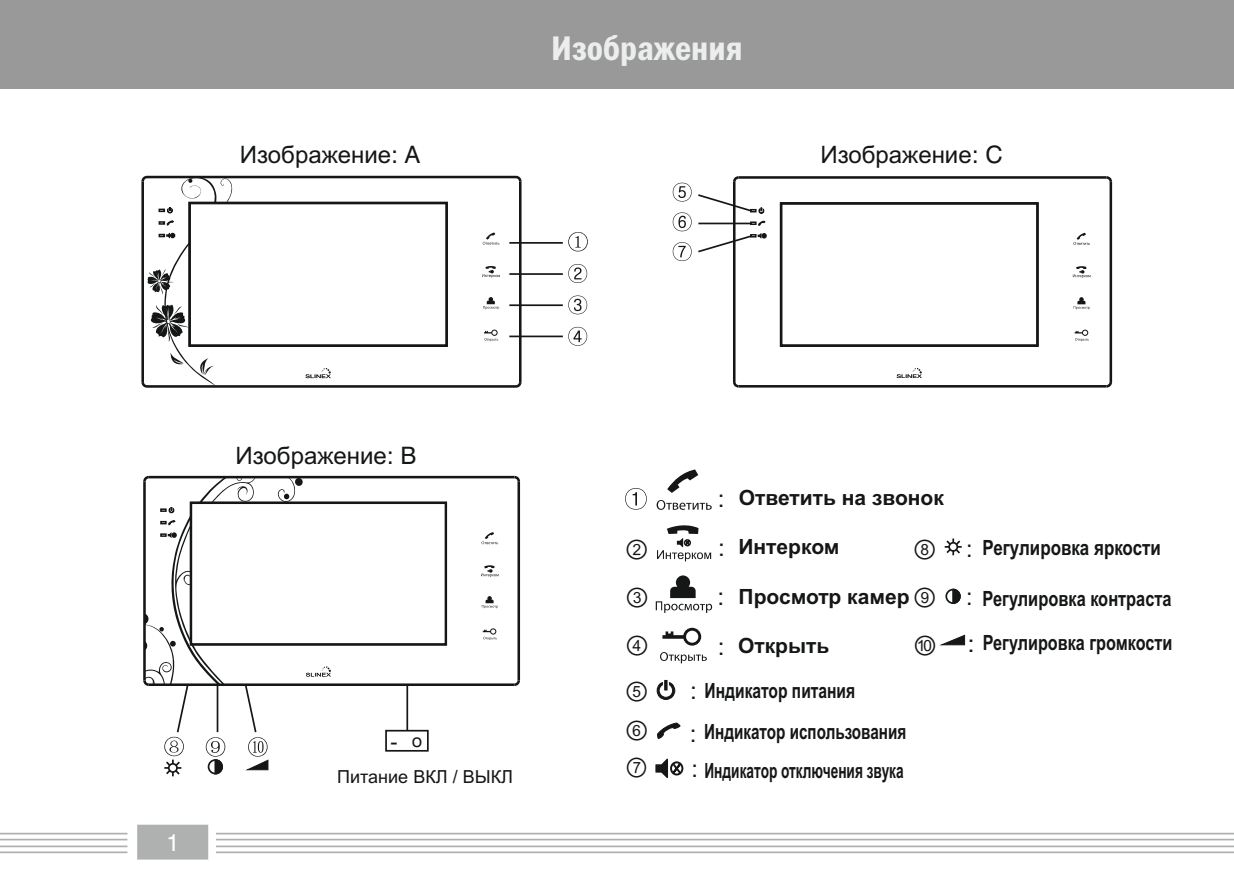
<style>
.page{position:relative;width:1234px;height:893px;background:#fff}
.page>*{position:absolute;margin:0;border:0;box-sizing:border-box;transform-origin:0 0}
.t1{font:600 condensed 35.4px "Franklin Gothic";color:#eceded}
.t2{font:24px "Arial";color:#151616}
.t3{font:24px/48px "Arial Unicode MS";color:#151616;text-align:justify}
.t4{font:24px "Swiss 721 BT";color:#fff}
.t5{font:24px "Arial Unicode MS";color:#151616;scale:.96 1}
.t6{font:700 21px "Arial";color:#151616}
.t7{font:700 21px "Arial";color:#151616;scale:.65 1}
.t8{font:700 21px "Arial";color:#151616;scale:.73 1}
.t9{font:700 21px "Arial";color:#151616;scale:.78 1}
.t10{font:700 21px "Arial";color:#151616;scale:.77 1}
.t11{font:700 21px "Arial";color:#151616;scale:.81 1}
.t12{font:700 21px "Arial";color:#151616;scale:.74 1}
.t13{font:21px "Arial Unicode MS";color:#151616}
.t14{font:18px "Arial";color:#151616}
.s1{font-family:"Swiss 721 BT"}
.s2{font-family:"Swiss 721 BT";font-size:18px}
.s3{font-family:"Arial Unicode MS";font-weight:400;font-size:24px}
</style>
<div class="page">
<hr style="left:0;top:833px;width:1233px;height:1px;background:#afb0b0">
<hr style="left:0;top:839px;width:1233px;height:1px;background:#afb0b0">
<hr style="left:0;top:845px;width:1233px;height:2px;background:#afb0b0">
<hr style="left:0;top:851px;width:1233px;height:2px;background:#afb0b0">
<svg style="left:127px;top:824px;width:90px;height:36px"></svg>
<div style="left:0;top:0;width:1233px;height:89px;background:#999"></div>
<svg style="left:657px;top:722px;width:23px;height:17px"></svg>
<svg style="left:656px;top:680px;width:19px;height:20px"></svg>
<div style="left:670px;top:761px;width:13px;height:14px;border:2px solid #151616;border-radius:50%"></div>
<svg style="left:655px;top:759px;width:27px;height:19px"></svg>
<svg style="left:662px;top:628px;width:39px;height:18px"></svg>
<svg style="left:661px;top:653px;width:45px;height:10px"></svg>
<svg style="left:655px;top:575px;width:57px;height:38px"></svg>
<svg style="left:657px;top:525px;width:54px;height:36px"></svg>
<svg style="left:667px;top:469px;width:31px;height:24px"></svg>
<svg style="left:656px;top:500px;width:9px;height:10px"></svg>
<svg style="left:657px;top:501px;width:7px;height:8px"></svg>
<svg style="left:666px;top:503px;width:45px;height:7px"></svg>
<svg style="left:625px;top:488px;width:21px;height:22px"></svg>
<svg style="left:305px;top:368px;width:26px;height:10px"></svg>
<svg style="left:158px;top:207px;width:15px;height:7px"></svg>
<svg style="left:483px;top:297px;width:16px;height:12px"></svg>
<svg style="left:484px;top:330px;width:14px;height:11px"></svg>
<svg style="left:482px;top:232px;width:17px;height:13px"></svg>
<svg style="left:482px;top:266px;width:18px;height:12px"></svg>
<svg style="left:180px;top:178px;width:52px;height:24px"></svg>
<svg style="left:141px;top:220px;width:74px;height:168px"></svg>
<hr style="left:147px;top:385px;width:369px;height:3px;background:#151616">
<hr style="left:141px;top:181px;width:3px;height:201px;background:#151616">
<svg style="left:513px;top:380px;width:9px;height:8px"></svg>
<hr style="left:519px;top:181px;width:2px;height:201px;background:#151616">
<svg style="left:513px;top:175px;width:9px;height:9px"></svg>
<hr style="left:147px;top:176px;width:369px;height:2px;background:#151616">
<svg style="left:141px;top:175px;width:8px;height:9px"></svg>
<div style="left:188px;top:202px;width:260px;height:145px;border:2px solid #151616"></div>
<hr style="left:509px;top:242px;width:53px;height:2px;background:#151616">
<hr style="left:509px;top:304px;width:53px;height:2px;background:#151616">
<hr style="left:509px;top:336px;width:53px;height:1px;background:#151616">
<hr style="left:509px;top:273px;width:53px;height:2px;background:#151616">
<svg style="left:568px;top:264px;width:19px;height:19px"></svg>
<svg style="left:568px;top:295px;width:19px;height:19px"></svg>
<svg style="left:568px;top:327px;width:19px;height:19px"></svg>
<svg style="left:568px;top:232px;width:19px;height:20px"></svg>
<svg style="left:896px;top:368px;width:25px;height:10px"></svg>
<svg style="left:1073px;top:297px;width:16px;height:12px"></svg>
<svg style="left:1074px;top:330px;width:14px;height:11px"></svg>
<svg style="left:1073px;top:233px;width:16px;height:12px"></svg>
<svg style="left:1072px;top:266px;width:18px;height:12px"></svg>
<svg style="left:733px;top:379px;width:5px;height:9px"></svg>
<hr style="left:738px;top:385px;width:368px;height:3px;background:#151616">
<hr style="left:732px;top:182px;width:3px;height:200px;background:#151616">
<svg style="left:1103px;top:379px;width:10px;height:9px"></svg>
<hr style="left:1109px;top:182px;width:2px;height:200px;background:#151616">
<svg style="left:1106px;top:176px;width:7px;height:8px"></svg>
<hr style="left:738px;top:176px;width:368px;height:3px;background:#151616">
<div style="left:779px;top:202px;width:259px;height:145px;border:2px solid #151616"></div>
<svg style="left:672px;top:176px;width:95px;height:85px"></svg>
<svg style="left:944px;top:538px;width:17px;height:17px"></svg>
<div style="left:945px;top:589px;width:15px;height:15px;border:2px solid #151616;border-radius:50%"></div>
<svg style="left:951px;top:588px;width:10px;height:16px"></svg>
<svg style="left:940px;top:635px;width:25px;height:10px"></svg>
<svg style="left:481px;top:596px;width:17px;height:12px"></svg>
<svg style="left:482px;top:628px;width:15px;height:12px"></svg>
<svg style="left:481px;top:532px;width:17px;height:12px"></svg>
<svg style="left:481px;top:565px;width:17px;height:12px"></svg>
<hr style="left:149px;top:683px;width:365px;height:3px;background:#151616">
<svg style="left:512px;top:678px;width:9px;height:8px"></svg>
<hr style="left:517px;top:481px;width:3px;height:199px;background:#151616">
<svg style="left:512px;top:475px;width:9px;height:9px"></svg>
<hr style="left:149px;top:476px;width:365px;height:2px;background:#151616">
<svg style="left:143px;top:475px;width:305px;height:301px"></svg>
<div style="left:385px;top:730px;width:43px;height:22px;border:2px solid #151616"></div>
<h1 class="t1" style="left:551px;top:35px;width:193px">Изображения</h1>
<p class="t2" style="left:240px;top:145px;width:182px">Изображение<span class="s1">: A</span></p>
<p class="t2" style="left:820px;top:145px;width:184px">Изображение<span class="s1">: C</span></p>
<p class="t2" style="left:235px;top:447px;width:182px">Изображение<span class="s1">: B</span></p>
<p class="t4" style="left:166px;top:833px;width:15px">1</p>
<p class="t13" style="left:390px;top:733px;width:33px">- <span class="s2">o</span></p>
<p class="t14" style="left:337px;top:770px;width:177px">Питание ВКЛ / ВЫКЛ</p>
<p class="t6" style="left:717px;top:490px;width:228px"><span class="s3">:</span> Ответить на звонок</p>
<p class="t3" style="left:624px;top:526px;width:25px">②</p>
<p class="t6" style="left:718px;top:538px;width:123px"><span class="s3">:</span> Интерком</p>
<p class="t3" style="left:912px;top:526px;width:26px">⑧<br>⑨ ⑩</p>
<p class="t3" style="left:965px;top:527px;width:10px">: : :</p>
<p class="t11" style="left:982px;top:540px;width:222px">Регулировка яркости</p>
<p class="t9" style="left:982px;top:590px;width:244px">Регулировка контраста</p>
<p class="t3" style="left:625px;top:575px;width:25px">③</p>
<p class="t6" style="left:717px;top:589px;width:193px"><span class="s3">:</span> Просмотр камер</p>
<p class="t3" style="left:625px;top:623px;width:25px">④</p>
<p class="t6" style="left:717px;top:638px;width:113px"><span class="s3">:</span> Открыть</p>
<p class="t10" style="left:982px;top:635px;width:247px">Регулировка громкости</p>
<p class="t3" style="left:624px;top:668px;width:25px">⑤</p>
<p class="t3" style="left:690px;top:669px;width:8px">:</p>
<p class="t3" style="left:624px;top:707px;width:25px">⑥</p>
<p class="t8" style="left:689px;top:724px;width:298px"><span class="s3">:</span> Индикатор использования</p>
<p class="t12" style="left:704px;top:682px;width:205px">Индикатор питания</p>
<p class="t5" style="left:625px;top:757px;width:25px">⑦</p>
<p class="t7" style="left:691px;top:762px;width:328px"><span class="s3">:</span> Индикатор отключения звука</p>
</div>
